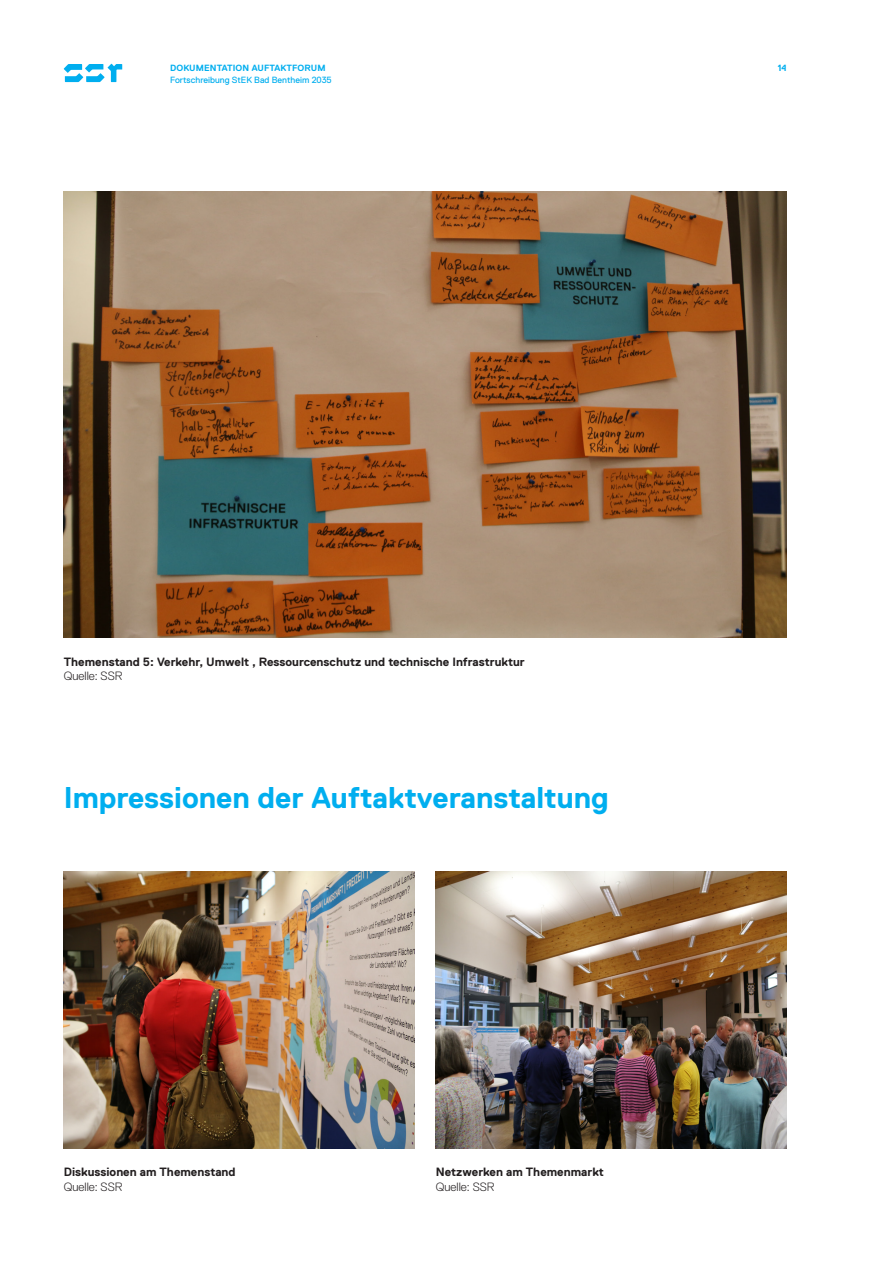
<style>
.page{position:relative;width:893px;height:1263px;background:#fff}
.page>*{position:absolute;margin:0;border:0;box-sizing:border-box;transform-origin:0 0}
.H3_ohne_Nummerierung{font:700 30px "Replica Pro";color:#00aeef}
.BU___Text{font:700 12px "Replica Pro";color:#231f20}
.BU___Quellen{font:300 12px "Replica Pro";color:#231f20}
.BU___Text-2{font:300 12px "Replica Pro";color:#231f20}
.t1{font:9px "Replica Pro";color:#00aeef}
.t2{font:700 9px "Replica Pro";letter-spacing:.01em;color:#00aeef}
</style>
<div class="page">
<svg style="left:64px;top:64px;width:58px;height:18px"></svg>
<img style="left:64px;top:872px;width:351px;height:276px">
<img style="left:436px;top:872px;width:351px;height:276px">
<img style="left:64px;top:191px;width:723px;height:447px">
<p class="t2" style="left:170px;top:63px;width:157px">DOKUMENTATION AUFTAKTFORUM</p>
<p class="t2" style="left:778px;top:63px;width:10px">14</p>
<p class="t1" style="left:170px;top:75px;width:163px">Fortschreibung StEK Bad Bentheim 2035</p>
<p class="BU___Text" style="left:64px;top:655px;width:463px">Themenstand 5: Verkehr, Umwelt , Ressourcenschutz und technische Infrastruktur</p>
<p class="BU___Quellen" style="left:64px;top:670px;width:60px">Quelle: SSR</p>
<p class="H3_ohne_Nummerierung" style="left:64px;top:781px;width:547px">Impressionen der Auftaktveranstaltung</p>
<p class="BU___Text" style="left:64px;top:1166px;width:173px">Diskussionen am Themenstand</p>
<p class="BU___Text-2" style="left:64px;top:1180px;width:60px">Quelle: SSR</p>
<p class="BU___Text" style="left:436px;top:1166px;width:169px">Netzwerken am Themenmarkt</p>
<p class="BU___Quellen" style="left:436px;top:1180px;width:60px">Quelle: SSR</p>
</div>
